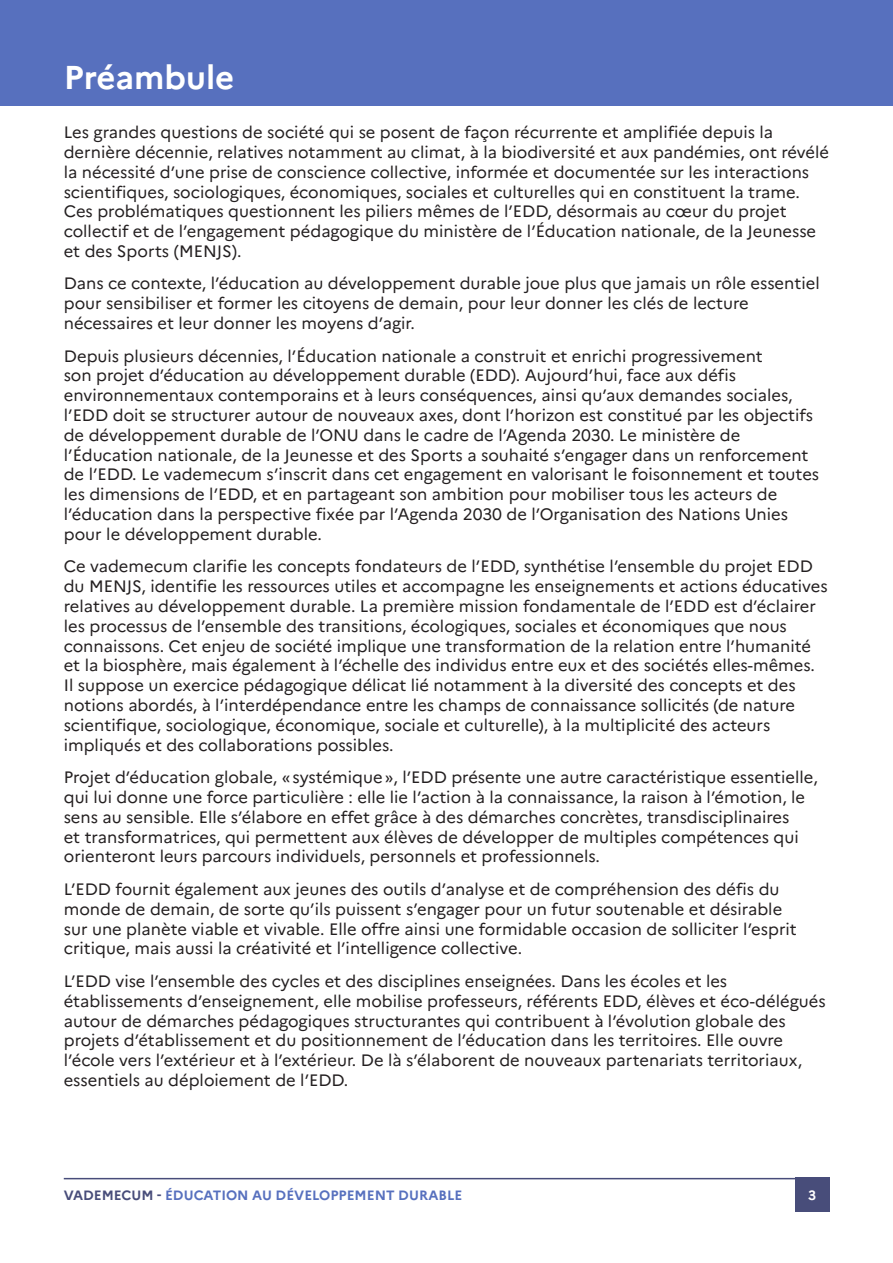
<style>
.page{position:relative;width:893px;height:1263px;background:#fff}
.page>*{position:absolute;margin:0;border:0;box-sizing:border-box;transform-origin:0 0}
.Titre_1{font:700 33px "Marianne";color:#fff}
.t1{font:16.5px/19.8px "Marianne";color:#231f20}
.t2{font:700 13.5px "Marianne";color:#5770be}
.t3{font:700 13.5px "Marianne";color:#fff}
.s1{color:#484d7a}
</style>
<div class="page">
<hr style="left:64px;top:1178px;width:765px;height:1px;background:#484d7a">
<div style="left:795px;top:1178px;width:34px;height:34px;background:#484d7a"></div>
<div style="left:0;top:0;width:893px;height:105px;background:#5770be"></div>
<p class="Titre_1" style="left:64px;top:57px;width:172px">Préambule</p>
<p class="t1" style="left:64px;top:122px;width:767px">Les grandes questions de société qui se posent de façon récurrente et amplifiée depuis la dernière décennie, relatives notamment au climat, à la biodiversité et aux pandémies, ont révélé la nécessité d’une prise de conscience collective, informée et documentée sur les interactions scientifiques, sociologiques, économiques, sociales et culturelles qui en constituent la trame.<br>Ces problématiques questionnent les piliers mêmes de l’EDD, désormais au cœur du projet collectif et de l’engagement pédagogique du ministère de l’Éducation nationale, de la Jeunesse et des Sports (MENJS).</p>
<p class="t1" style="left:64px;top:274px;width:757px">Dans ce contexte, l’éducation au développement durable joue plus que jamais un rôle essentiel pour sensibiliser et former les citoyens de demain, pour leur donner les clés de lecture nécessaires et leur donner les moyens d’agir.</p>
<p class="t1" style="left:64px;top:346px;width:757px">Depuis plusieurs décennies, l’Éducation nationale a construit et enrichi progressivement<br>son projet d’éducation au développement durable (EDD). Aujourd’hui, face aux défis environnementaux contemporains et à leurs conséquences, ainsi qu’aux demandes sociales, l’EDD doit se structurer autour de nouveaux axes, dont l’horizon est constitué par les objectifs de développement durable de l’ONU dans le cadre de l’Agenda 2030. Le ministère de l’Éducation nationale, de la Jeunesse et des Sports a souhaité s’engager dans un renforcement de l’EDD. Le vademecum s’inscrit dans cet engagement en valorisant le foisonnement et toutes les dimensions de l’EDD, et en partageant son ambition pour mobiliser tous les acteurs de l’éducation dans la perspective fixée par l’Agenda 2030 de l’Organisation des Nations Unies pour le développement durable.</p>
<p class="t1" style="left:64px;top:557px;width:765px">Ce vademecum clarifie les concepts fondateurs de l’EDD, synthétise l’ensemble du projet EDD du MENJS, identifie les ressources utiles et accompagne les enseignements et actions éducatives relatives au développement durable. La première mission fondamentale de l’EDD est d’éclairer les processus de l’ensemble des transitions, écologiques, sociales et économiques que nous connaissons. Cet enjeu de société implique une transformation de la relation entre l’humanité et la biosphère, mais également à l’échelle des individus entre eux et des sociétés elles-mêmes.<br>Il suppose un exercice pédagogique délicat lié notamment à la diversité des concepts et des notions abordés, à l’interdépendance entre les champs de connaissance sollicités (de nature scientifique, sociologique, économique, sociale et culturelle), à la multiplicité des acteurs impliqués et des collaborations possibles.</p>
<p class="t1" style="left:64px;top:767px;width:755px">Projet d’éducation globale, «systémique», l’EDD présente une autre caractéristique essentielle, qui lui donne une force particulière : elle lie l’action à la connaissance, la raison à l’émotion, le sens au sensible. Elle s’élabore en effet grâce à des démarches concrètes, transdisciplinaires<br>et transformatrices, qui permettent aux élèves de développer de multiples compétences qui orienteront leurs parcours individuels, personnels et professionnels.</p>
<p class="t1" style="left:64px;top:879px;width:735px">L’EDD fournit également aux jeunes des outils d’analyse et de compréhension des défis du monde de demain, de sorte qu’ils puissent s’engager pour un futur soutenable et désirable sur une planète viable et vivable. Elle offre ainsi une formidable occasion de solliciter l’esprit critique, mais aussi la créativité et l’intelligence collective.</p>
<p class="t1" style="left:64px;top:971px;width:763px">L’EDD vise l’ensemble des cycles et des disciplines enseignées. Dans les écoles et les établissements d’enseignement, elle mobilise professeurs, référents EDD, élèves et éco-délégués autour de démarches pédagogiques structurantes qui contribuent à l’évolution globale des projets d’établissement et du positionnement de l’éducation dans les territoires. Elle ouvre l’école vers l’extérieur et à l’extérieur. De là s’élaborent de nouveaux partenariats territoriaux, essentiels au déploiement de l’EDD.</p>
<p class="t2" style="left:64px;top:1187px;width:400px"><span class="s1">VADEMECUM -</span> ÉDUCATION AU DÉVELOPPEMENT DURABLE</p>
<p class="t3" style="left:808px;top:1187px;width:10px">3</p>
</div>
